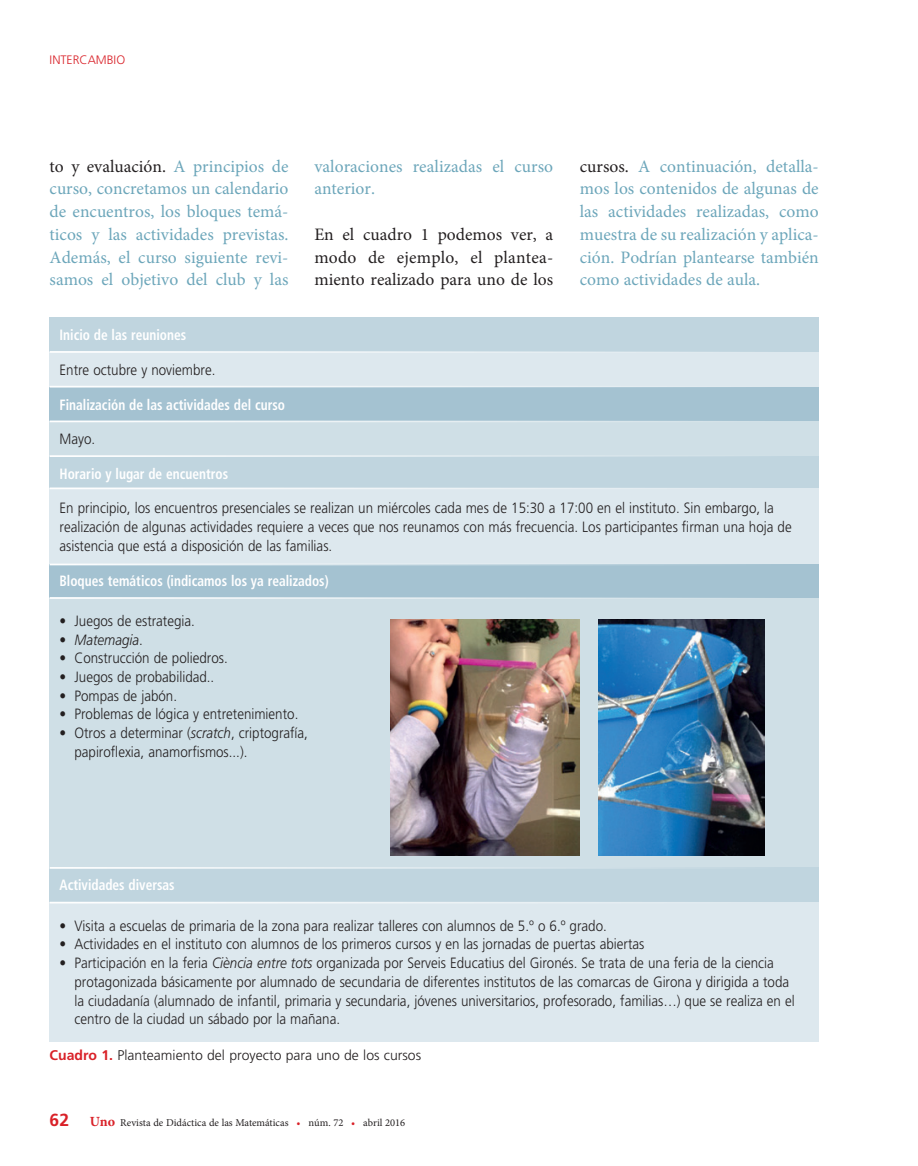
<style>
.page{position:relative;width:918px;height:1166px;background:#fff}
.page>*{position:absolute;margin:0;border:0;box-sizing:border-box;transform-origin:0 0}
.t1{font:17.5px/22.8px "Minion Pro";color:#6ca6ba;text-align:justify}
.t2{font:17.5px/22.8px "Minion Pro";color:#231f20;text-align:justify}
.t3{font:300 14.88px/18.7px "Frutiger LT Std";color:#231f20;scale:.9 1}
.t4{font:700 condensed 14.88px "Frutiger LT Std";color:#fff;scale:.9 1}
.t5{font:italic 300 14.88px "Frutiger LT Std";color:#231f20;scale:.9 1}
.t6{font:300 14px "Frutiger LT Std";color:#231f20}
.t7{font:300 12.25px "Frutiger LT Std";color:#d92128}
.t8{font:10.5px "Minion Pro";color:#231f20}
.s1{color:#231f20}
.s2{font-style:normal}
.s3{font-style:italic}
.s4{font-weight:700;color:#d92128}
.s5{font-family:"Frutiger LT Std";font-weight:700;font-size:17.5px;color:#d92128}
.s6{font-weight:700;font-size:14px;color:#d92128}
.s7{color:#d92128}
</style>
<div class="page">
<div style="left:50px;top:317px;width:769px;height:35px;background:#c0d5df"></div>
<div style="left:50px;top:456px;width:769px;height:35px;background:#c0d5df"></div>
<div style="left:50px;top:387px;width:769px;height:34px;background:#a4c2d1"></div>
<div style="left:50px;top:563px;width:769px;height:34px;background:#a4c2d1"></div>
<div style="left:50px;top:352px;width:769px;height:35px;background:#dde8ee"></div>
<div style="left:50px;top:488px;width:769px;height:76px;background:#dde8ee"></div>
<div style="left:50px;top:421px;width:769px;height:35px;background:#cfdfe6"></div>
<div style="left:50px;top:597px;width:769px;height:270px;background:#cfdfe6"></div>
<img style="left:391px;top:620px;width:188px;height:235px">
<img style="left:599px;top:620px;width:165px;height:235px">
<div style="left:50px;top:867px;width:769px;height:35px;background:#c0d5df"></div>
<div style="left:50px;top:902px;width:769px;height:139px;background:#dde8ee"></div>
<hr style="left:50px;top:351px;width:776px;height:2px;background:#fff">
<hr style="left:50px;top:386px;width:776px;height:1px;background:#fff">
<hr style="left:50px;top:420px;width:776px;height:2px;background:#fff">
<hr style="left:50px;top:455px;width:776px;height:2px;background:#fff">
<hr style="left:50px;top:487px;width:776px;height:2px;background:#fff">
<hr style="left:50px;top:564px;width:776px;height:1px;background:#fff">
<hr style="left:50px;top:597px;width:776px;height:2px;background:#fff">
<hr style="left:50px;top:867px;width:776px;height:2px;background:#fff">
<hr style="left:50px;top:902px;width:776px;height:1px;background:#fff">
<p class="t7" style="left:50px;top:53px;width:77px">INTERCAMBIO</p>
<p class="t1" style="left:50px;top:155px;width:240px"><span class="s1">to y evaluación.</span> A principios de curso, concretamos un calendario de encuentros, los bloques temá&shy;ticos y las actividades previstas.<br>Además, el curso siguiente revi&shy;samos el objetivo del club y las</p>
<p class="t1" style="left:314px;top:155px;width:240px">valoraciones realizadas el curso anterior.</p>
<p class="t2" style="left:314px;top:223px;width:240px">En el cuadro 1 podemos ver, a modo de ejemplo, el plantea&shy;miento realizado para uno de los</p>
<p class="t4" style="left:60px;top:326px;width:142px">Inicio de las reuniones</p>
<p class="t3" style="left:60px;top:361px;width:175px">Entre octubre y noviembre.</p>
<p class="t4" style="left:60px;top:396px;width:252px">Finalización de las actividades del curso</p>
<p class="t3" style="left:60px;top:430px;width:41px">Mayo.</p>
<p class="t4" style="left:60px;top:465px;width:189px">Horario y lugar de encuentros</p>
<p class="t1" style="left:580px;top:155px;width:240px"><span class="s1">cursos.</span> A continuación, detalla&shy;mos los contenidos de algunas de las actividades realizadas, como muestra de su realización y aplica&shy;ción. Podrían plantearse también como actividades de aula.</p>
<p class="t3" style="left:60px;top:499px;width:815px">En principio, los encuentros presenciales se realizan un miércoles cada mes de 15:30 a 17:00 en el instituto. Sin embargo, la realización de algunas actividades requiere a veces que nos reunamos con más frecuencia. Los participantes firman una hoja de asistencia que está a disposición de las familias.</p>
<p class="t4" style="left:60px;top:572px;width:301px">Bloques temáticos (indicamos los ya realizados)</p>
<p class="t3" style="left:60px;top:611px;width:152px">• Juegos de estrategia.</p>
<p class="t5" style="left:60px;top:631px;width:94px"><span class="s2">•</span> Matemagia<span class="s2">.</span></p>
<p class="t3" style="left:60px;top:649px;width:188px">• Construcción de poliedros.</p>
<p class="t3" style="left:60px;top:668px;width:173px">• Juegos de probabilidad..</p>
<p class="t3" style="left:60px;top:686px;width:132px">• Pompas de jabón.</p>
<p class="t3" style="left:60px;top:705px;width:267px">• Problemas de lógica y entretenimiento.</p>
<p class="t3" style="left:74px;top:724px;width:261px;text-indent:-15px">• Otros a determinar (<span class="s3">scratch</span>, criptografía, papiroflexia, anamorfismos...).</p>
<p class="t4" style="left:60px;top:876px;width:129px">Actividades diversas</p>
<p class="t3" style="left:60px;top:916px;width:609px">• Visita a escuelas de primaria de la zona para realizar talleres con alumnos de 5.º o 6.º grado.</p>
<p class="t3" style="left:60px;top:935px;width:651px">• Actividades en el instituto con alumnos de los primeros cursos y en las jornadas de puertas abiertas</p>
<p class="t3" style="left:74px;top:954px;width:802px;text-indent:-15px">• Participación en la feria <span class="s3">Ciència entre tots</span> organizada por Serveis Educatius del Gironés. Se trata de una feria de la ciencia protagonizada básicamente por alumnado de secundaria de diferentes institutos de las comarcas de Girona y dirigida a toda la ciudadanía (alumnado de infantil, primaria y secundaria, jóvenes universitarios, profesorado, familias…) que se realiza en el centro de la ciudad un sábado por la mañana.</p>
<p class="t6" style="left:50px;top:1047px;width:373px"><span class="s4">Cuadro 1.</span> Planteamiento del proyecto para uno de los cursos</p>
<p class="t8" style="left:50px;top:1116px;width:357px"><span class="s5">62</span> <span class="s6">Uno</span> Revista de Didáctica de las Matemáticas <span class="s7">•</span> núm. 72 <span class="s7">•</span> abril 2016</p>
</div>
